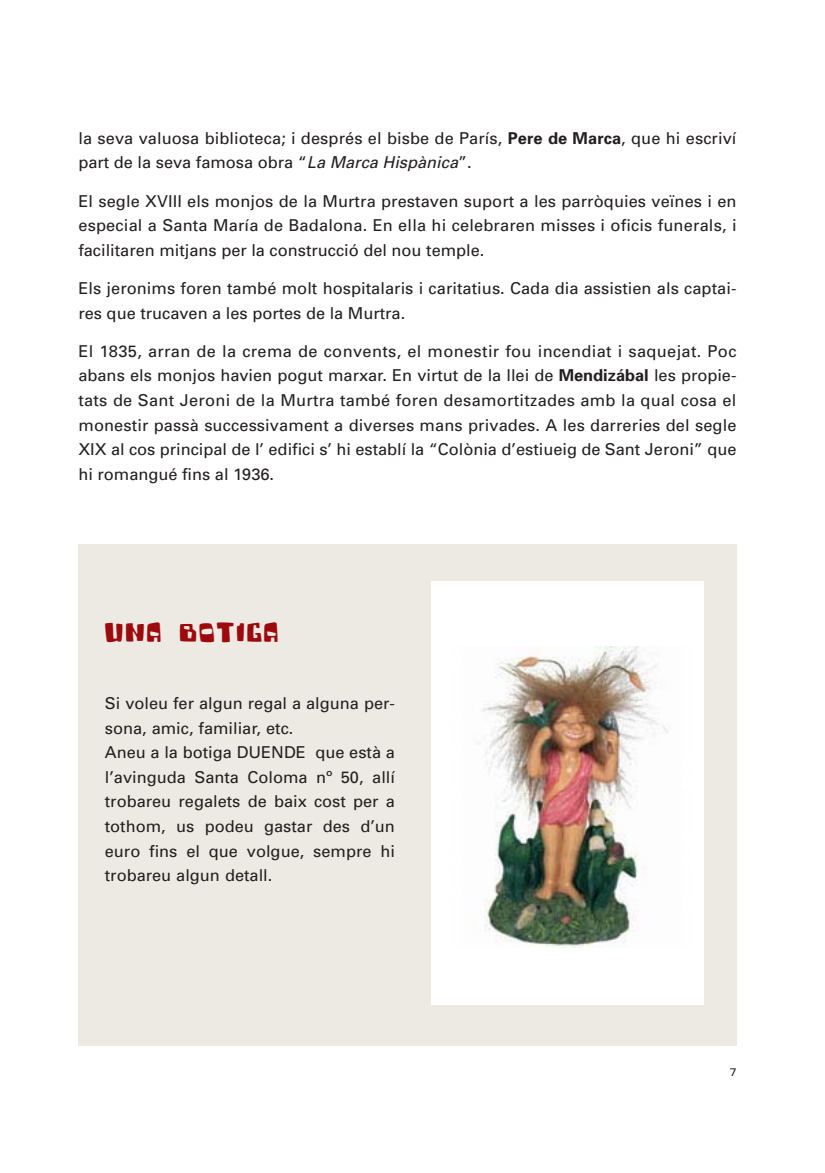
<style>
.page{position:relative;width:825px;height:1173px;background:#fff}
.page>*{position:absolute;margin:0;border:0;box-sizing:border-box;transform-origin:0 0}
.t1{font:27.3px "Space Krafty";letter-spacing:.08em;color:#9d0a0e}
.t2{font:16.35px/24.6px "Univers";color:#231f20}
.t3{font:11.1px "Univers";color:#231f20;scale:1.11 1}
.s1{font-weight:700}
.s2{font-style:italic}
</style>
<div class="page">
<div style="left:78px;top:544px;width:658px;height:501px;background:#edeae3"></div>
<div style="left:432px;top:581px;width:271px;height:423px;background:#fff"></div>
<img style="left:477px;top:647px;width:191px;height:300px">
<p class="t2" style="left:78px;top:127px;width:659px">la seva valuosa biblioteca; i després el bisbe de París, <span class="s1">Pere de Marca</span>, que hi escriví part de la seva famosa obra “<span class="s2">La Marca Hispànica</span>”.</p>
<p class="t2" style="left:78px;top:190px;width:659px;text-align:justify">El segle XVIII els monjos de la Murtra prestaven suport a les parròquies veïnes i en especial a Santa María de Badalona. En ella hi celebraren misses i oficis funerals, i facilitaren mitjans per la construcció del nou temple.</p>
<p class="t2" style="left:78px;top:277px;width:659px">Els jeronims foren també molt hospitalaris i caritatius. Cada dia assistien als captai&shy;res que trucaven a les portes de la Murtra.</p>
<p class="t2" style="left:78px;top:340px;width:659px;text-align:justify">El 1835, arran de la crema de convents, el monestir fou incendiat i saquejat. Poc abans els monjos havien pogut marxar. En virtut de la llei de <span class="s1">Mendizábal</span> les propie&shy;tats de Sant Jeroni de la Murtra també foren desamortitzades amb la qual cosa el monestir passà successivament a diverses mans privades. A les darreries del segle XIX al cos principal de l’ edifici s’ hi establí la “Colònia d’estiueig de Sant Jeroni” que hi romangué fins al 1936.</p>
<h1 class="t1" style="left:105px;top:622px;width:175px">UNA BOTIGA</h1>
<p class="t2" style="left:105px;top:692px;width:292px">Si voleu fer algun regal a alguna per&shy;sona, amic, familiar, etc.<br>Aneu a la botiga DUENDE que està a l’avinguda Santa Coloma nº 50, allí trobareu regalets de baix cost per a tothom, us podeu gastar des d’un euro fins el que volgue, sempre hi trobareu algun detall.</p>
<p class="t3" style="left:729px;top:1067px;width:8px">7</p>
</div>
